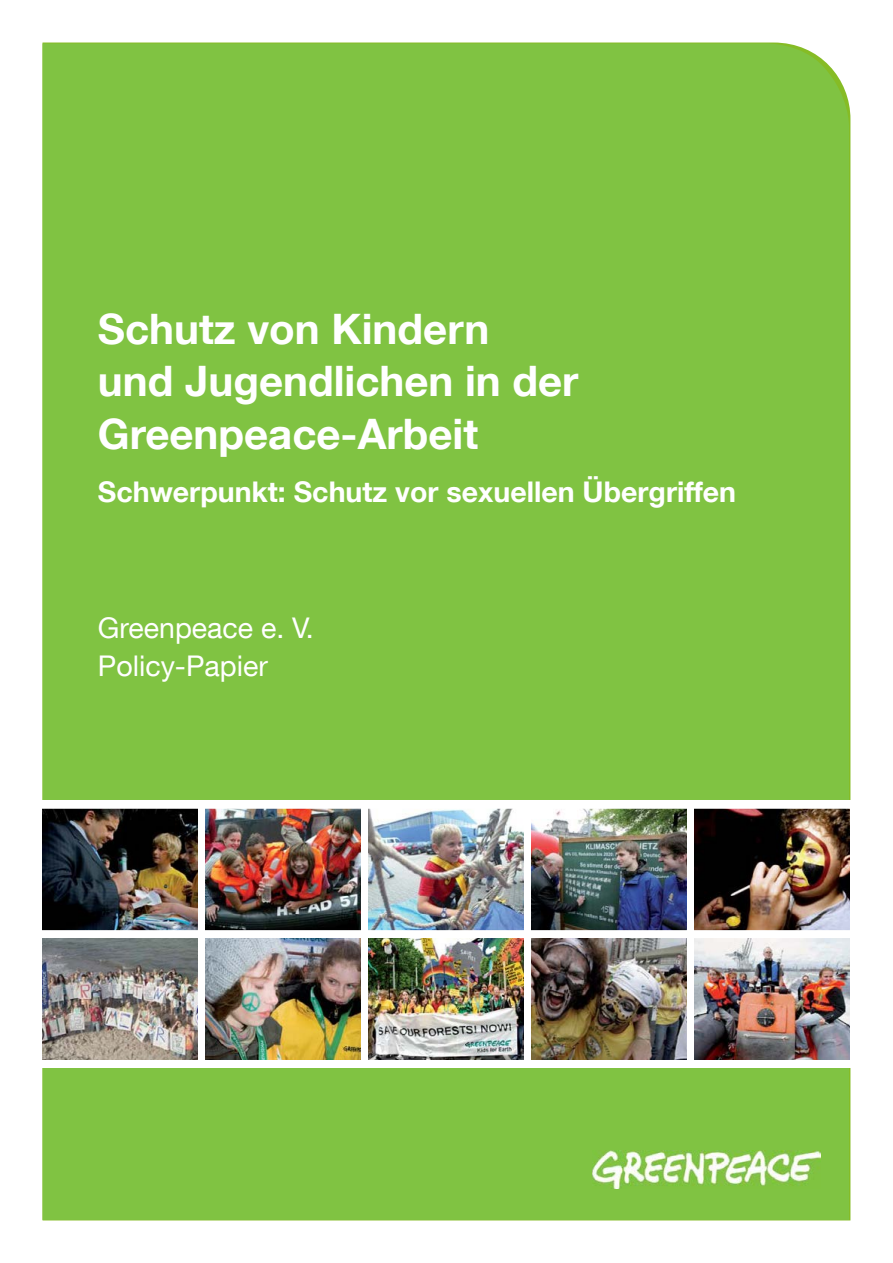
<style>
.page{position:relative;width:893px;height:1263px;background:#fff}
.page>*{position:absolute;margin:0;border:0;box-sizing:border-box;transform-origin:0 0}
.t1{font:700 42px/52.5px "Helvetica Neue LT Com";color:#fff}
.t2{font:700 28.5px "Helvetica Neue LT Com";color:#fff}
.t3{font:28.5px/37.5px "Helvetica Neue LT Com";color:#fff}
</style>
<div class="page">
<div style="left:43px;top:43px;width:807px;height:1177px;background:#80c342"></div>
<div style="left:43px;top:800px;width:850px;height:268px;background:#fff"></div>
<img style="left:205px;top:809px;width:156px;height:121px">
<img style="left:368px;top:809px;width:156px;height:121px">
<img style="left:694px;top:809px;width:155px;height:121px">
<img style="left:531px;top:809px;width:155px;height:121px">
<img style="left:43px;top:809px;width:155px;height:121px">
<img style="left:205px;top:939px;width:156px;height:121px">
<img style="left:368px;top:939px;width:156px;height:121px">
<img style="left:694px;top:939px;width:155px;height:121px">
<img style="left:531px;top:939px;width:155px;height:121px">
<img style="left:43px;top:939px;width:155px;height:121px">
<img style="left:592px;top:1150px;width:228px;height:38px">
<p class="t1" style="left:98px;top:301px;width:482px">Schutz von Kindern<br>und Jugendlichen in der<br>Greenpeace-Arbeit</p>
<p class="t2" style="left:98px;top:474px;width:640px">Schwerpunkt: Schutz vor sexuellen Übergriffen</p>
<p class="t3" style="left:98px;top:609px;width:217px">Greenpeace e. V.<br>Policy-Papier</p>
</div>
